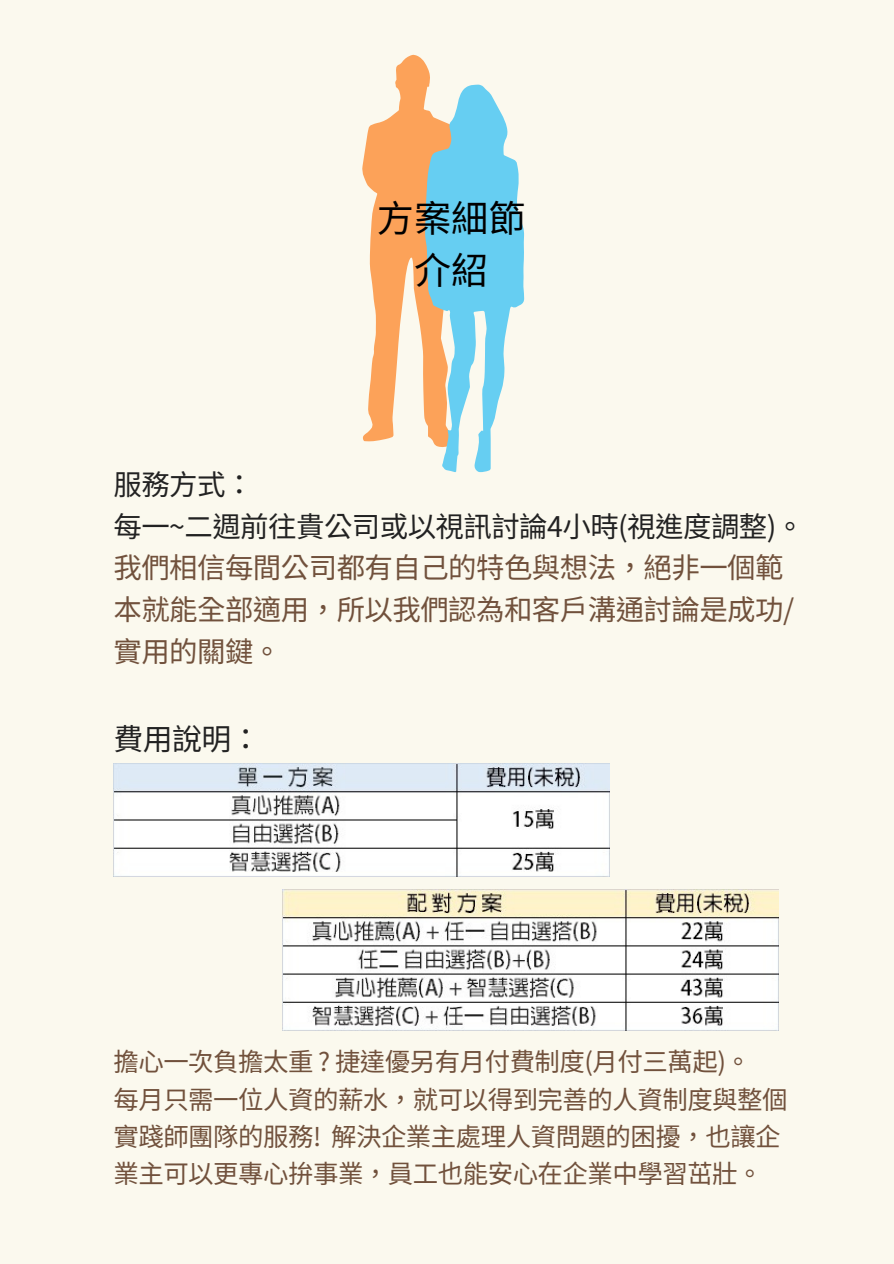
<style>
.page{position:relative;width:894px;height:1264px;background:#fff}
.page>*{position:absolute;margin:0;border:0;box-sizing:border-box;transform-origin:0 0}
.t1{font:37.2px "Source Han Sans SC";color:#000}
.t2{font:30px "Source Han Sans SC";color:#222}
.t3{font:28.5px/41.7px "Source Han Sans SC";letter-spacing:-.02em;color:#71513c}
.t4{font:28.5px "Source Han Sans SC";letter-spacing:-.02em;color:#222}
.t5{font:25.5px/37.2px "Source Han Sans SC";letter-spacing:-.02em;color:#71513c}
</style>
<div class="page">
<div style="left:0;top:0;width:893px;height:1263px;background:#fbf9ee"></div>
<svg style="left:362px;top:54px;width:162px;height:418px"></svg>
<img style="left:113px;top:764px;width:496px;height:112px">
<img style="left:282px;top:889px;width:496px;height:141px">
<p class="t1" style="left:377px;top:189px;width:147px">方案細節</p>
<p class="t1" style="left:414px;top:241px;width:76px">介紹</p>
<p class="t4" style="left:113px;top:462px;width:117px">服務方式：</p>
<p class="t4" style="left:113px;top:503px;width:672px">每一~二週前往貴公司或以視訊討論4小時(視進度調整)。</p>
<p class="t3" style="left:113px;top:545px;width:682px">我們相信每間公司都有自己的特色與想法， 絕非一個範本就能全部適用， 所以我們認為和客戶溝通討論是成功/實用的關鍵。</p>
<p class="t2" style="left:113px;top:714px;width:123px">費用說明：</p>
<p class="t5" style="left:113px;top:1041px;width:621px">擔心一次負擔太重 ? 捷達優另有月付費制度(月付三萬起)。</p>
<p class="t5" style="left:113px;top:1078px;width:675px">每月只需一位人資的薪水， 就可以得到完善的人資制度與整個實踐師團隊的服務! 解決企業主處理人資問題的困擾， 也讓企業主可以更專心拚事業， 員工也能安心在企業中學習茁壯。</p>
</div>
